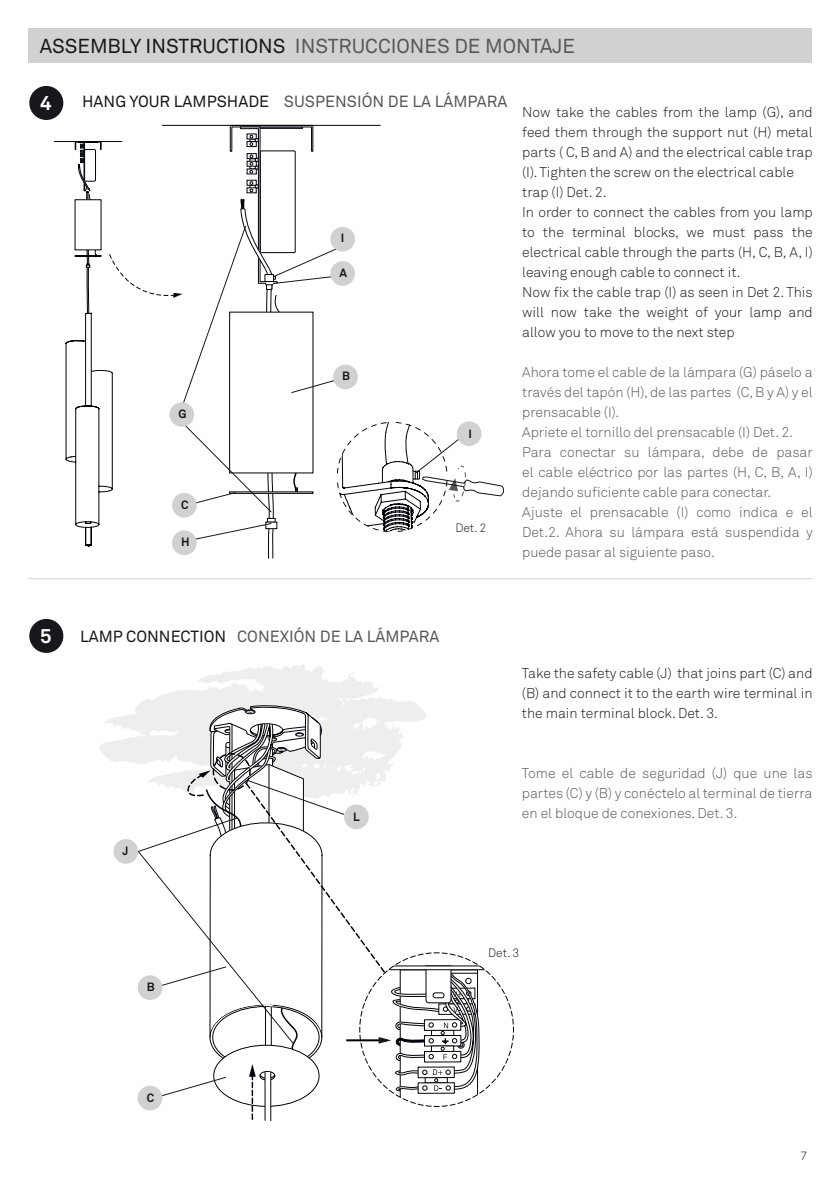
<style>
.page{position:relative;width:840px;height:1191px;background:#fff}
.page>*{position:absolute;margin:0;border:0;box-sizing:border-box;transform-origin:0 0}
.t1{font:20px "Akkurat";color:#58585a}
.t2{font:700 20px "Akkurat";color:#fff}
.t3{font:16px "Akkurat";color:#58585a}
.t4{font:300 14px/20px "Akkurat";color:#1a171c;text-align:justify}
.t5{font:300 14px/20px "Akkurat";color:#58585a}
.t6{font:300 12px "Akkurat";letter-spacing:-.005em;color:#1a171c}
.t7{font:300 12px "Akkurat Pro";color:#1a171c}
.t8{font:700 11.8px "Akkurat";color:#1a171c}
.s1{color:#1a171c}
</style>
<div class="page">
<div style="left:28px;top:28px;width:783px;height:34px;background:#d0d1d2"></div>
<hr style="left:28px;top:578px;width:784px;height:1px;background:#d0d1d2">
<div style="left:29px;top:86px;width:34px;height:34px;background:#1a171c;border-radius:50%"></div>
<div style="left:29px;top:619px;width:34px;height:34px;background:#1a171c;border-radius:50%"></div>
<hr style="left:54px;top:141px;width:68px;height:1px;background:#000308">
<svg style="left:99px;top:664px;width:316px;height:98px"></svg>
<hr style="left:264px;top:1072px;width:1px;height:48px;background:#000308">
<hr style="left:270px;top:1072px;width:1px;height:48px;background:#000308">
<div style="left:113px;top:839px;width:25px;height:24px;background:#d0d1d2;border-radius:50%"></div>
<svg style="left:126px;top:703px;width:388px;height:416px"></svg>
<svg style="left:65px;top:125px;width:438px;height:434px"></svg>
<h1 class="t1" style="left:40px;top:33px;width:536px"><span class="s1">ASSEMBLY INSTRUCTIONS</span> INSTRUCCIONES DE MONTAJE</h1>
<h1 class="t2" style="left:40px;top:90px;width:13px">4</h1>
<h1 class="t2" style="left:40px;top:623px;width:13px">5</h1>
<p class="t3" style="left:82px;top:91px;width:426px"><span class="s1">HANG YOUR LAMPSHADE</span> SUSPENSIÓN DE LA LÁMPARA</p>
<p class="t8" style="left:341px;top:231px;width:5px">I</p>
<p class="t8" style="left:339px;top:265px;width:9px">A</p>
<p class="t8" style="left:178px;top:407px;width:10px">G</p>
<p class="t8" style="left:181px;top:497px;width:9px">C</p>
<p class="t8" style="left:181px;top:534px;width:10px">H</p>
<p class="t8" style="left:342px;top:368px;width:9px">B</p>
<p class="t8" style="left:468px;top:426px;width:5px">I</p>
<p class="t6" style="left:455px;top:520px;width:33px">Det. 2</p>
<p class="t4" style="left:522px;top:102px;width:292px;text-align:left">Now take the cables from the lamp (G), and feed them through the support nut (H) metal parts ( C, B and A) and the electrical cable trap (I). Tighten the screw on the electrical cable trap (I) Det. 2.<br>In order to connect the cables from you lamp to the terminal blocks, we must pass the electrical cable through the parts (H, C, B, A, I) leaving enough cable to connect it.<br>Now fix the cable trap (I) as seen in Det 2. This will now take the weight of your lamp and allow you to move to the next step</p>
<p class="t5" style="left:522px;top:362px;width:292px">Ahora tome el cable de la lámpara (G) páselo a través del tapón (H), de las partes (C, B y A) y el prensacable (I).<br>Apriete el tornillo del prensacable (I) Det. 2.<br>Para conectar su lámpara, debe de pasar el cable eléctrico por las partes (H, C, B, A, I) dejando suficiente cable para conectar.<br>Ajuste el prensacable (I) como indica e el Det.2. Ahora su lámpara está suspendida y puede pasar al siguiente paso.</p>
<p class="t3" style="left:80px;top:626px;width:360px"><span class="s1">LAMP CONNECTION</span> CONEXIÓN DE LA LÁMPARA</p>
<p class="t4" style="left:521px;top:663px;width:292px">Take the safety cable (J) that joins part (C) and (B) and connect it to the earth wire terminal in the main terminal block. Det. 3.</p>
<p class="t5" style="left:521px;top:763px;width:292px">Tome el cable de seguridad (J) que une las partes (C) y (B) y conéctelo al terminal de tierra</p>
<p class="t8" style="left:122px;top:843px;width:7px">J</p>
<p class="t8" style="left:353px;top:809px;width:8px">L</p>
<p class="t5" style="left:521px;top:803px;width:217px">en el bloque de conexiones. Det. 3.</p>
<p class="t8" style="left:147px;top:979px;width:9px">B</p>
<p class="t6" style="left:488px;top:945px;width:33px">Det. 3</p>
<p class="t8" style="left:147px;top:1090px;width:9px">C</p>
<p class="t7" style="left:800px;top:1148px;width:8px">7</p>
</div>
